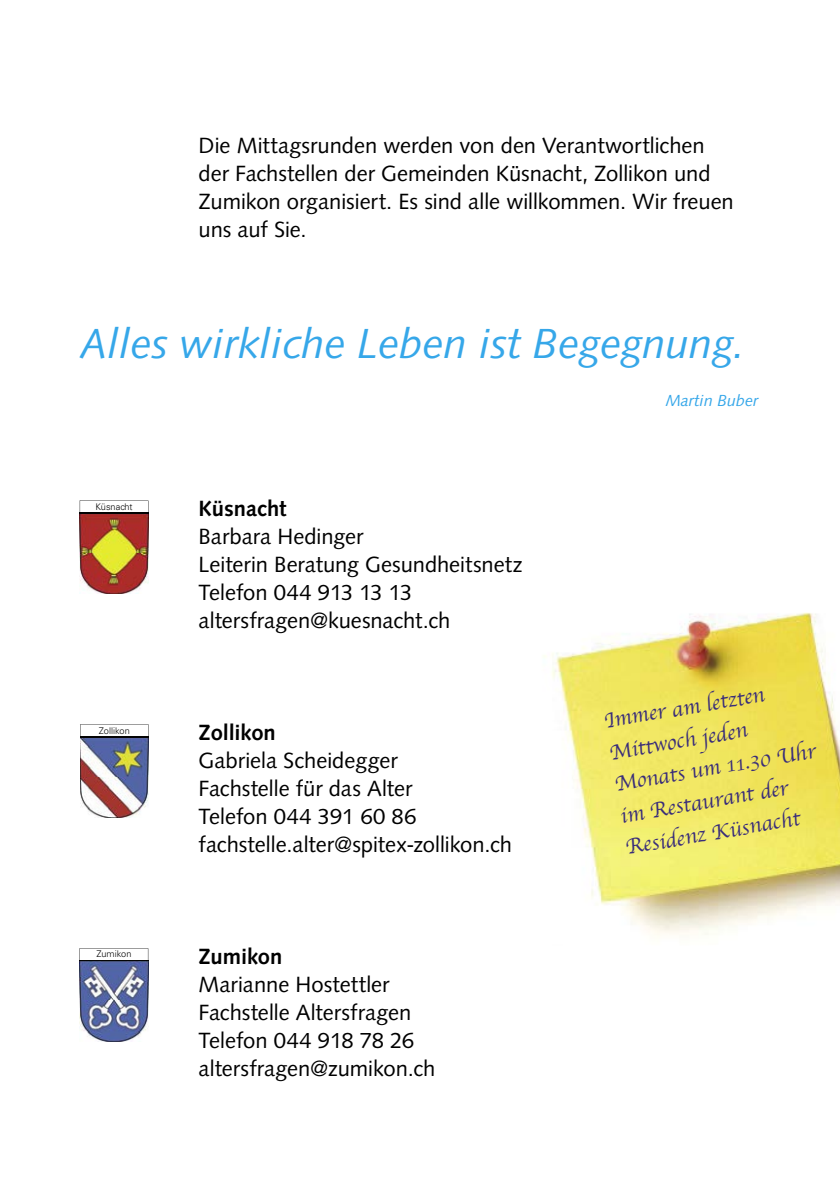
<style>
.page{position:relative;width:840px;height:1191px;background:#fff}
.page>*{position:absolute;margin:0;border:0;box-sizing:border-box;transform-origin:0 0}
.t1{font:italic 42px "Syntax LT Std";color:#36a7e9}
.t2{font:22px/28px "Syntax LT Std";color:#000}
.t3{font:22px/32px "Apple Chancery";color:#392d7a}
.t4{font:700 22px "Syntax LT Std";letter-spacing:-.005em;color:#000}
.t5{font:italic 16px "Syntax LT Std";color:#36a7e9}
.t6{font:300 9.2px "Univers LT Std";color:#000}
</style>
<div class="page">
<img style="left:544px;top:612px;width:295px;height:325px">
<svg style="left:80px;top:500px;width:68px;height:13px"></svg>
<svg style="left:80px;top:724px;width:69px;height:13px"></svg>
<svg style="left:79px;top:948px;width:69px;height:13px"></svg>
<img style="left:80px;top:737px;width:69px;height:80px">
<img style="left:80px;top:513px;width:68px;height:80px">
<img style="left:80px;top:960px;width:68px;height:81px">
<p class="t2" style="left:198px;top:131px;width:536px">Die Mittagsrunden werden von den Verantwortlichen der Fachstellen der Gemeinden Küsnacht, Zollikon und Zumikon organisiert. Es sind alle willkommen. Wir freuen uns auf Sie.</p>
<h1 class="t1" style="left:79px;top:318px;width:667px">Alles wirkliche Leben ist Begegnung.</h1>
<p class="t5" style="left:665px;top:391px;width:94px">Martin Buber</p>
<p class="t6" style="left:95px;top:501px;width:39px">Küsnacht</p>
<p class="t4" style="left:198px;top:495px;width:89px">Küsnacht</p>
<p class="t2" style="left:198px;top:522px;width:325px">Barbara Hedinger<br>Leiterin Beratung Gesundheitsnetz<br>Telefon 044 913 13 13 altersfragen@kuesnacht.ch</p>
<p class="t6" style="left:99px;top:725px;width:32px">Zollikon</p>
<p class="t4" style="left:198px;top:719px;width:79px">Zollikon</p>
<p class="t2" style="left:198px;top:746px;width:315px">Gabriela Scheidegger<br>Fachstelle für das Alter<br>Telefon 044 391 60 86 fachstelle.alter@spitex-zollikon.ch</p>
<p class="t3" style="left:600px;top:706px;width:205px;rotate:-10deg">Immer am letzten<br>Mittwoch jeden<br>Monats um 11.30 Uhr im Restaurant der<br>Residenz Küsnacht</p>
<p class="t6" style="left:96px;top:948px;width:37px">Zumikon</p>
<p class="t4" style="left:198px;top:943px;width:85px">Zumikon</p>
<p class="t2" style="left:198px;top:970px;width:238px">Marianne Hostettler<br>Fachstelle Altersfragen<br>Telefon 044 918 78 26 altersfragen@zumikon.ch</p>
</div>
